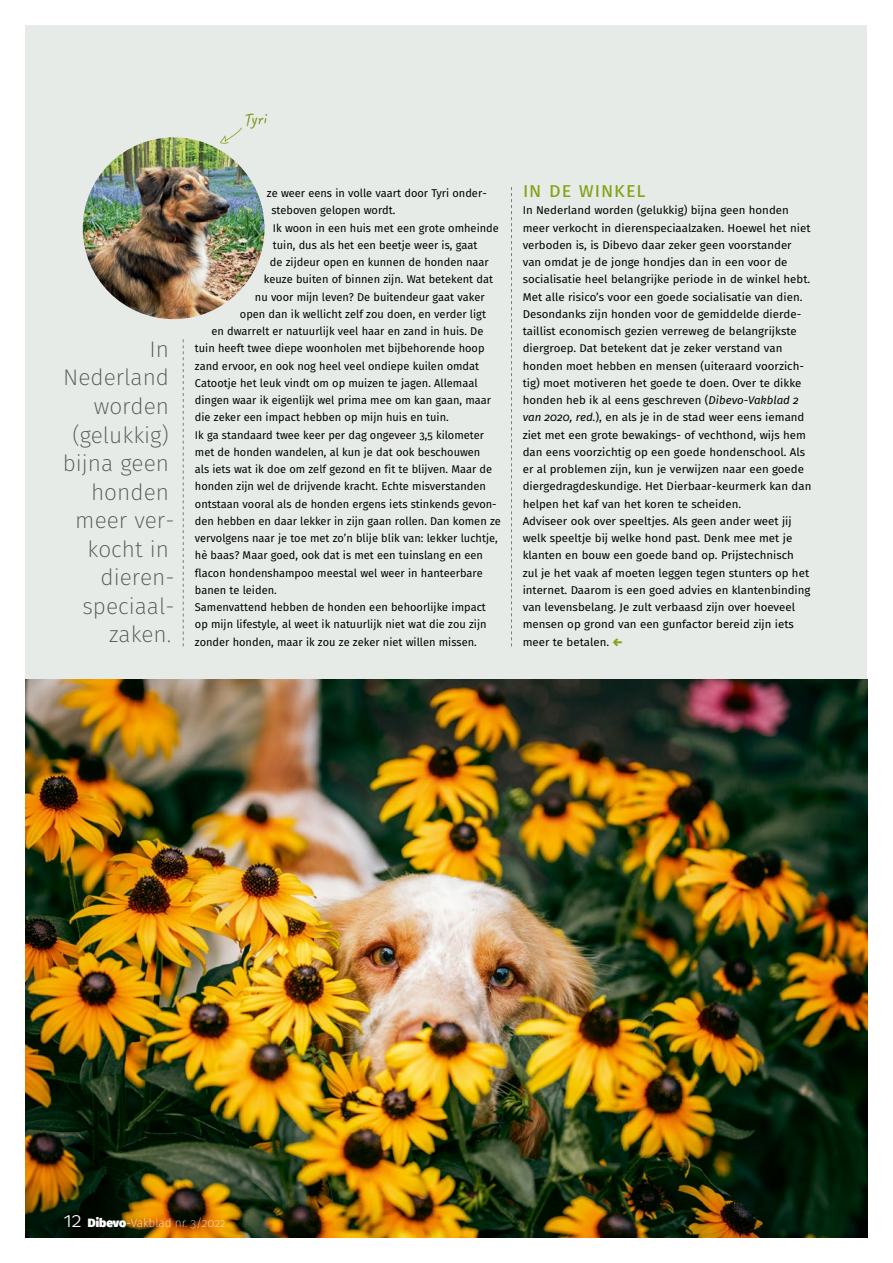
<style>
.page{position:relative;width:893px;height:1263px;background:#fff}
.page>*{position:absolute;margin:0;border:0;box-sizing:border-box;transform-origin:0 0}
.t1{font:200 22.5px/28.5px "Fira Sans";color:#555756;text-align:right}
.t2{font:21px "Fira Sans";letter-spacing:.02em;color:#81a317}
.t3{font:18px "Caveat";color:#739313}
.t4{font:200 12px "Fira Sans";letter-spacing:-.01em;color:#fff}
.t5{font:11.25px/17.2px "Fira Sans";color:#000}
.s1{font-style:italic}
.s2{font-weight:900;color:#81a317}
.s3{font-weight:300;font-size:21px}
.s4{font-weight:900}
.s5{font-weight:300}
</style>
<div class="page">
<div style="left:26px;top:26px;width:841px;height:1211px;background:#e7ebe8"></div>
<svg style="left:183px;top:339px;width:1px;height:307px"></svg>
<svg style="left:511px;top:187px;width:1px;height:459px"></svg>
<img style="left:83px;top:137px;width:182px;height:182px;border-radius:91px">
<img style="left:26px;top:679px;width:841px;height:558px">
<svg style="left:220px;top:127px;width:22px;height:17px"></svg>
<h3 class="t3" style="left:242px;top:109px;width:24px;rotate:-7deg">Tyri</h3>
<h1 class="t1" style="left:63px;top:335px;width:113px">In<br>Nederland worden (gelukkig) bijna geen honden meer ver&shy;kocht in dieren&shy;speciaal&shy;zaken.</h1>
<p class="t5" style="left:267px;top:184px;width:221px">ze weer eens in volle vaart door Tyri onder-</p>
<p class="t5" style="left:271px;top:201px;width:126px">steboven gelopen wordt.</p>
<p class="t5" style="left:273px;top:219px;width:228px">Ik woon in een huis met een grote omheinde</p>
<p class="t5" style="left:273px;top:236px;width:206px">tuin, dus als het een beetje weer is, gaat</p>
<p class="t5" style="left:270px;top:253px;width:220px">de zijdeur open en kunnen de honden naar</p>
<p class="t5" style="left:264px;top:270px;width:231px">keuze buiten of binnen zijn. Wat betekent dat</p>
<p class="t5" style="left:255px;top:288px;width:231px">nu voor mijn leven? De buitendeur gaat vaker</p>
<p class="t5" style="left:240px;top:305px;width:248px">open dan ik wellicht zelf zou doen, en verder ligt</p>
<p class="t5" style="left:211px;top:322px;width:274px">en dwarrelt er natuurlijk veel haar en zand in huis. De</p>
<p class="t5" style="left:195px;top:339px;width:291px">tuin heeft twee diepe woonholen met bijbehorende hoop</p>
<p class="t5" style="left:195px;top:357px;width:286px">zand ervoor, en ook nog heel veel ondiepe kuilen omdat</p>
<p class="t5" style="left:195px;top:374px;width:284px">Catootje het leuk vindt om op muizen te jagen. Allemaal</p>
<p class="t5" style="left:195px;top:391px;width:298px">dingen waar ik eigenlijk wel prima mee om kan gaan, maar</p>
<p class="t5" style="left:195px;top:408px;width:255px">die zeker een impact hebben op mijn huis en tuin.</p>
<p class="t5" style="left:195px;top:426px;width:291px">Ik ga standaard twee keer per dag ongeveer 3,5 kilometer</p>
<p class="t5" style="left:195px;top:443px;width:287px">met de honden wandelen, al kun je dat ook beschouwen</p>
<p class="t5" style="left:195px;top:460px;width:299px">als iets wat ik doe om zelf gezond en fit te blijven. Maar de</p>
<p class="t5" style="left:195px;top:477px;width:293px">honden zijn wel de drijvende kracht. Echte misverstanden</p>
<p class="t5" style="left:195px;top:495px;width:303px">ontstaan vooral als de honden ergens iets stinkends gevon-</p>
<p class="t5" style="left:195px;top:512px;width:307px">den hebben en daar lekker in zijn gaan rollen. Dan komen ze</p>
<p class="t5" style="left:195px;top:529px;width:304px">vervolgens naar je toe met zo’n blije blik van: lekker luchtje,</p>
<p class="t5" style="left:195px;top:546px;width:290px">hè baas? Maar goed, ook dat is met een tuinslang en een</p>
<p class="t5" style="left:195px;top:564px;width:289px">flacon hondenshampoo meestal wel weer in hanteerbare</p>
<p class="t5" style="left:195px;top:581px;width:83px">banen te leiden.</p>
<p class="t5" style="left:195px;top:598px;width:292px">Samenvattend hebben de honden een behoorlijke impact</p>
<p class="t5" style="left:195px;top:615px;width:293px">op mijn lifestyle, al weet ik natuurlijk niet wat die zou zijn</p>
<p class="t5" style="left:195px;top:633px;width:283px">zonder honden, maar ik zou ze zeker niet willen missen.</p>
<h2 class="t2" style="left:523px;top:174px;width:124px">I n de winkel</h2>
<p class="t5" style="left:523px;top:201px;width:290px">In Nederland worden (gelukkig) bijna geen honden meer verkocht in dierenspeciaalzaken. Hoewel het niet verboden is, is Dibevo daar zeker geen voorstander van omdat je de jonge hondjes dan in een voor de socialisatie heel belangrijke periode in de winkel hebt.<br>Met alle risico’s voor een goede socialisatie van dien.<br>Desondanks zijn honden voor de gemiddelde dierde&shy;taillist economisch gezien verreweg de belangrijkste diergroep. Dat betekent dat je zeker verstand van honden moet hebben en mensen (uiteraard voorzich&shy;tig) moet motiveren het goede te doen. Over te dikke honden heb ik al eens geschreven (<span class="s1">Dibevo-Vakblad 2 van 2020, red.</span>), en als je in de stad weer eens iemand ziet met een grote bewakings- of vechthond, wijs hem dan eens voorzichtig op een goede hondenschool. Als er al problemen zijn, kun je verwijzen naar een goede diergedragdeskundige. Het Dierbaar-keurmerk kan dan helpen het kaf van het koren te scheiden.<br>Adviseer ook over speeltjes. Als geen ander weet jij welk speeltje bij welke hond past. Denk mee met je klanten en bouw een goede band op. Prijstechnisch zul je het vaak af moeten leggen tegen stunters op het internet. Daarom is een goed advies en klantenbinding van levensbelang. Je zult verbaasd zijn over hoeveel mensen op grond van een gunfactor bereid zijn iets meer te betalen. <span class="s2">←</span></p>
<p class="t4" style="left:63px;top:1215px;width:164px"><span class="s3">12</span> <span class="s4">Dibevo</span><span class="s5">-</span>Vakblad nr. 3/2022</p>
</div>
